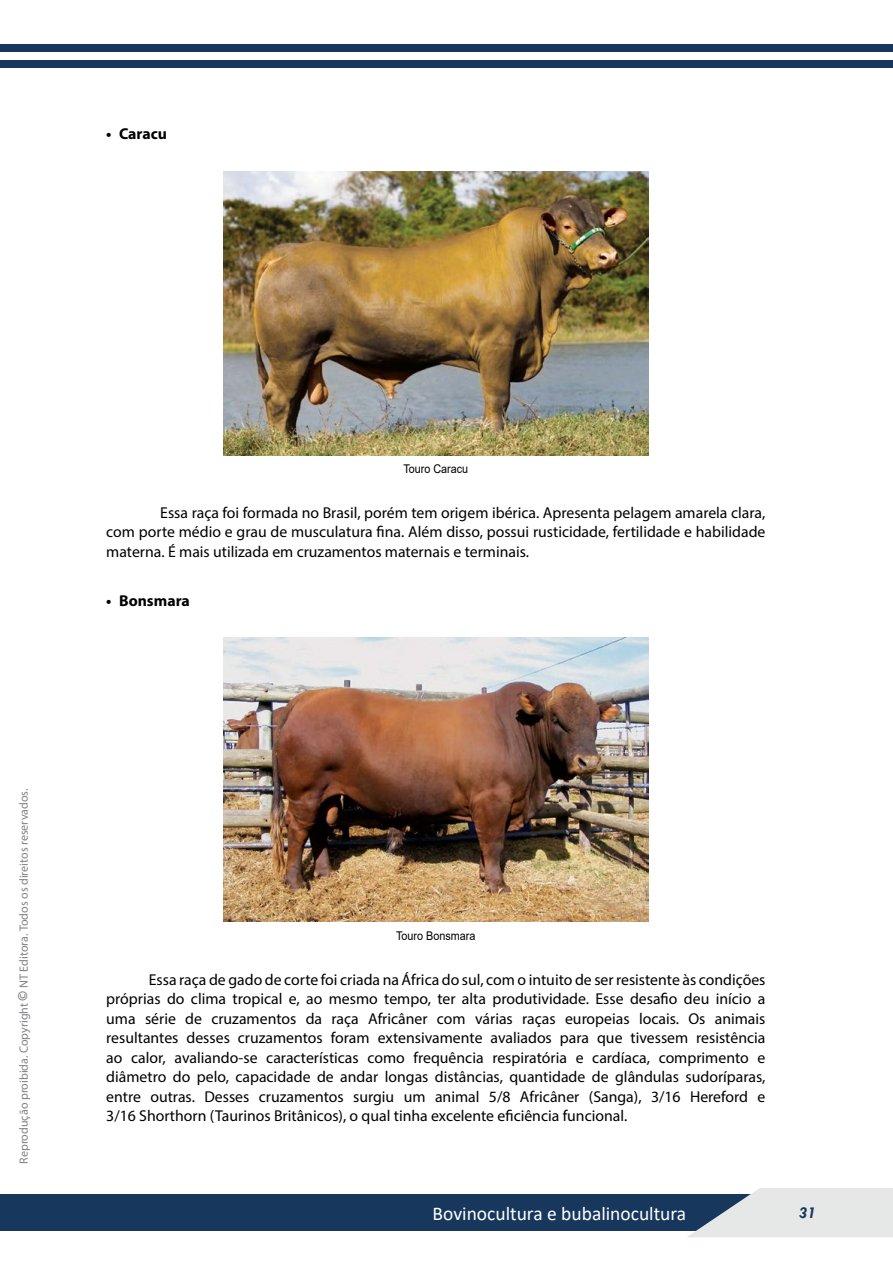
<style>
.page{position:relative;width:893px;height:1263px;background:#fff}
.page>*{position:absolute;margin:0;border:0;box-sizing:border-box;transform-origin:0 0}
.t1{font:19.5px "Calibri";color:#fff}
.t2{font:italic 700 16.5px "Tw Cen";color:#18375d}
.t3{font:15.75px/19.5px "Myriad Pro";color:#000;text-align:justify}
.t4{font:700 15.75px "Myriad Pro";color:#000}
.t5{font:12px "Myriad Pro";color:#808285}
.t6{font:12px "Arial";color:#000;scale:.9 1}
.s1{font-weight:700;font-size:15px}
</style>
<div class="page">
<div style="left:0;top:44px;width:893px;height:8px;background:#18375d"></div>
<div style="left:0;top:60px;width:893px;height:8px;background:#18375d"></div>
<div style="left:0;top:1194px;width:893px;height:37px;background:#18375d"></div>
<svg style="left:688px;top:1188px;width:205px;height:49px"></svg>
<img style="left:223px;top:172px;width:425px;height:283px">
<img style="left:223px;top:638px;width:425px;height:283px">
<p class="t4" style="left:106px;top:124px;width:62px">• Caracu</p>
<p class="t5" style="left:16px;top:1164px;width:377px;rotate:-90deg">Reprodução proibida. Copyright <span class="s1">©</span> NT Editora. Todos os direitos reservados.</p>
<p class="t6" style="left:403px;top:460px;width:74px">Touro Caracu</p>
<p class="t3" style="left:106px;top:503px;width:661px;text-indent:54px">Essa raça foi formada no Brasil, porém tem origem ibérica. Apresenta pelagem amarela clara, com porte médio e grau de musculatura fina. Além disso, possui rusticidade, fertilidade e habilidade materna. É mais utilizada em cruzamentos maternais e terminais.</p>
<p class="t4" style="left:106px;top:591px;width:85px">• Bonsmara</p>
<p class="t6" style="left:396px;top:927px;width:90px">Touro Bonsmara</p>
<p class="t3" style="left:106px;top:969px;width:661px;text-indent:43px">Essa raça de gado de corte foi criada na África do sul, com o intuito de ser resistente às condições próprias do clima tropical e, ao mesmo tempo, ter alta produtividade. Esse desafio deu início a uma série de cruzamentos da raça Africâner com várias raças europeias locais. Os animais resultantes desses cruzamentos foram extensivamente avaliados para que tivessem resistência ao calor, avaliando-se características como frequência respiratória e cardíaca, comprimento e diâmetro do pelo, capacidade de andar longas distâncias, quantidade de glândulas sudoríparas, entre outras. Desses cruzamentos surgiu um animal 5/8 Africâner (Sanga), 3/16 Hereford e 3/16 Shorthorn (Taurinos Britânicos), o qual tinha excelente eficiência funcional.</p>
<p class="t1" style="left:433px;top:1200px;width:255px">Bovinocultura e bubalinocultura</p>
<p class="t2" style="left:799px;top:1203px;width:19px">31</p>
</div>
